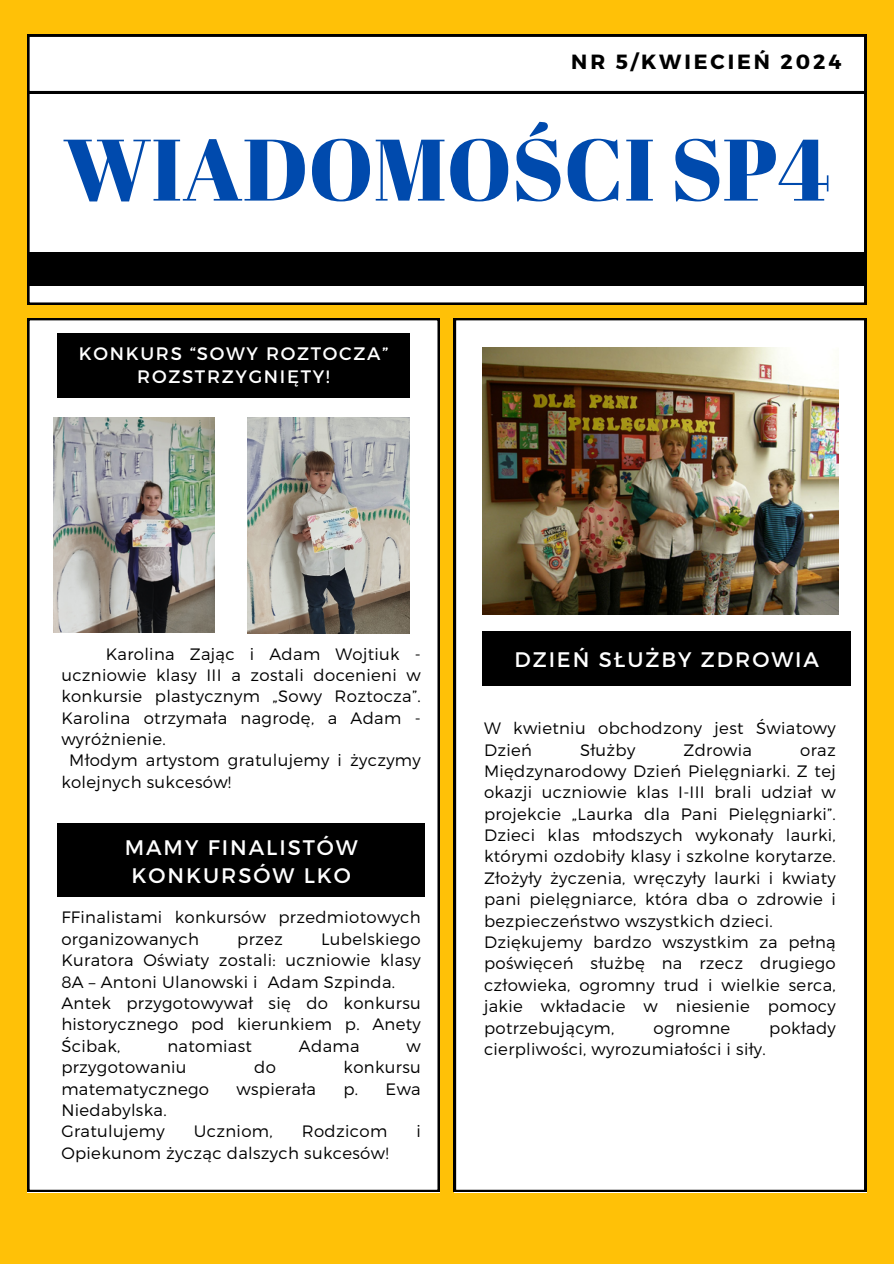
<style>
.page{position:relative;width:894px;height:1264px;background:#fff}
.page>*{position:absolute;margin:0;border:0;box-sizing:border-box;transform-origin:0 0}
.t1{font:87px "Abril Fatface";color:#004aad}
.t2{font:21px/28.2px "Montserrat";letter-spacing:.095em;color:#fff;text-align:center}
.t3{font:700 20.55px "Montserrat";letter-spacing:.14em;color:#000}
.t4{font:18px/23.7px "Montserrat";letter-spacing:.095em;color:#fff;text-align:center}
.t5{font:300 16.5px/21.3px "Montserrat";letter-spacing:.02em;color:#000;text-align:justify}
</style>
<div class="page">
<div style="left:0;top:0;width:893px;height:1263px;background:#ffc107"></div>
<div style="left:27px;top:93px;width:838px;height:212px;background:#fff"></div>
<div style="left:27px;top:318px;width:412px;height:873px;background:#fff"></div>
<div style="left:454px;top:318px;width:411px;height:873px;background:#fff"></div>
<svg style="left:27px;top:35px;width:838px;height:58px;background:#ececec"></svg>
<div style="left:27px;top:253px;width:838px;height:32px;background:#000"></div>
<div style="left:57px;top:334px;width:352px;height:63px;background:#000"></div>
<div style="left:483px;top:631px;width:367px;height:55px;background:#000"></div>
<img style="left:54px;top:417px;width:160px;height:215px">
<img style="left:247px;top:417px;width:162px;height:216px">
<img style="left:482px;top:347px;width:355px;height:267px">
<div style="left:57px;top:823px;width:367px;height:73px;background:#000"></div>
<h3 class="t3" style="left:571px;top:48px;width:271px">NR 5/KWIECIEŃ 2024</h3>
<p class="t1" style="left:63px;top:108px;width:769px">WIADOMOŚCI SP4</p>
<h2 class="t4" style="left:79px;top:340px;width:311px">KONKURS “SOWY ROZTOCZA”<br>ROZSTRZYGNIĘTY!</h2>
<p class="t5" style="left:61px;top:642px;width:361px;text-indent:44px">Karolina Zając i Adam Wojtiuk - uczniowie klasy III a zostali docenieni w konkursie plastycznym „Sowy Roztocza”.<br>Karolina otrzymała nagrodę, a Adam - wyróżnienie.</p>
<p class="t5" style="left:61px;top:749px;width:361px;text-indent:8px">Młodym artystom gratulujemy i życzymy kolejnych sukcesów!</p>
<h4 class="t2" style="left:125px;top:832px;width:234px">MAMY FINALISTÓW<br>KONKURSÓW LKO</h4>
<h3 class="t5" style="left:61px;top:906px;width:361px">FFinalistami konkursów przedmiotowych organizowanych</h3>
<h3 class="t5" style="left:61px;top:927px;width:361px;text-indent:260px">Lubelskiego Kuratora Oświaty zostali: uczniowie klasy 8A – Antoni Ulanowski i Adam Szpinda.</h3>
<p class="t5" style="left:61px;top:991px;width:361px">Antek przygotowywał się do konkursu historycznego pod kierunkiem p. Anety Ścibak,</p>
<h3 class="t5" style="left:237px;top:927px;width:47px">przez</h3>
<p class="t5" style="left:167px;top:1034px;width:86px">natomiast</p>
<p class="t5" style="left:299px;top:1034px;width:62px">Adama</p>
<p class="t5" style="left:406px;top:1034px;width:16px">w</p>
<p class="t5" style="left:61px;top:1055px;width:127px">przygotowaniu</p>
<p class="t5" style="left:254px;top:1055px;width:23px">do</p>
<p class="t5" style="left:343px;top:1055px;width:79px">konkursu</p>
<p class="t5" style="left:61px;top:1077px;width:149px">matematycznego</p>
<p class="t5" style="left:236px;top:1077px;width:81px">wspierała</p>
<p class="t5" style="left:343px;top:1077px;width:79px">p. Ewa</p>
<p class="t5" style="left:61px;top:1098px;width:107px">Niedabylska.</p>
<p class="t5" style="left:61px;top:1119px;width:105px">Gratulujemy</p>
<p class="t5" style="left:194px;top:1119px;width:80px">Uczniom,</p>
<p class="t5" style="left:302px;top:1119px;width:87px">Rodzicom</p>
<p class="t5" style="left:416px;top:1119px;width:6px">i</p>
<p class="t5" style="left:61px;top:1141px;width:329px">Opiekunom życząc dalszych sukcesów!</p>
<h4 class="t2" style="left:514px;top:644px;width:306px">DZIEŃ SŁUŻBY ZDROWIA</h4>
<p class="t5" style="left:484px;top:716px;width:353px">W kwietniu obchodzony jest Światowy<br>Dzień</p>
<p class="t5" style="left:580px;top:738px;width:57px">Służby</p>
<p class="t5" style="left:683px;top:738px;width:70px">Zdrowia</p>
<p class="t5" style="left:484px;top:738px;width:353px;text-indent:316px">oraz Międzynarodowy Dzień Pielęgniarki. Z tej okazji uczniowie klas I-III brali udział w projekcie „Laurka dla Pani Pielęgniarki”.<br>Dzieci klas młodszych wykonały laurki, którymi ozdobiły klasy i szkolne korytarze.<br>Złożyły życzenia, wręczyły laurki i kwiaty pani pielęgniarce, która dba o zdrowie i bezpieczeństwo wszystkich dzieci.</p>
<p class="t5" style="left:484px;top:930px;width:353px">Dziękujemy bardzo wszystkim za pełną poświęceń służbę na rzecz drugiego człowieka, ogromny trud i wielkie serca, jakie wkładacie w niesienie pomocy potrzebującym,</p>
<p class="t5" style="left:653px;top:1016px;width:78px">ogromne</p>
<p class="t5" style="left:769px;top:1016px;width:68px">pokłady</p>
<p class="t5" style="left:484px;top:1037px;width:283px">cierpliwości, wyrozumiałości i siły.</p>
</div>
